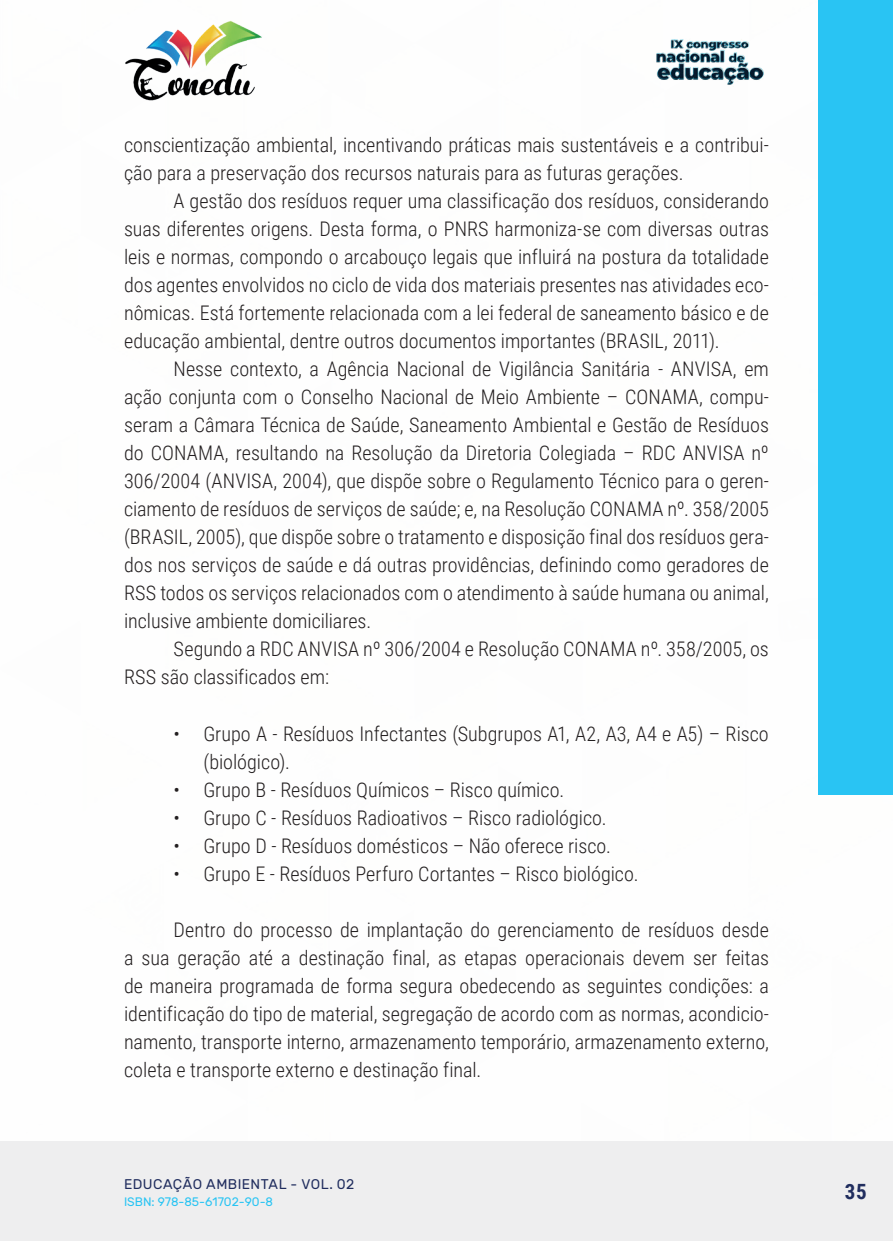
<style>
.page{position:relative;width:893px;height:1241px;background:#fff}
.page>*{position:absolute;margin:0;border:0;box-sizing:border-box;transform-origin:0 0}
.t1{font:700 21px "Roboto Condensed";color:#202d5e}
._9_CORPO{font:300 20.12px/28px "Roboto Condensed";color:#231f20}
.t2{font:14px "Rubik";letter-spacing:.035em;color:#202d5e}
.t3{font:12.25px "Rubik";color:#29c4f3}
</style>
<div class="page">
<div style="left:0;top:1141px;width:893px;height:99px;background:#eeeeef"></div>
<div style="left:819px;top:0;width:74px;height:794px;background:#29c4f3"></div>
<img style="left:125px;top:20px;width:137px;height:81px">
<img style="left:656px;top:39px;width:108px;height:46px">
<p class="_9_CORPO" style="left:124px;top:130px;width:646px">conscientização ambiental, incentivando práticas mais sustentáveis e a contribui&shy;ção para a preservação dos recursos naturais para as futuras gerações.</p>
<p class="_9_CORPO" style="left:124px;top:186px;width:646px;text-align:justify;text-indent:50px">A gestão dos resíduos requer uma classificação dos resíduos, considerando suas diferentes origens. Desta forma, o PNRS harmoniza-se com diversas outras leis e normas, compondo o arcabouço legais que influirá na postura da totalidade dos agentes envolvidos no ciclo de vida dos materiais presentes nas atividades eco&shy;nômicas. Está fortemente relacionada com a lei federal de saneamento básico e de educação ambiental, dentre outros documentos importantes (BRASIL, 2011).</p>
<p class="_9_CORPO" style="left:124px;top:354px;width:646px;text-align:justify;text-indent:50px">Nesse contexto, a Agência Nacional de Vigilância Sanitária - ANVISA, em ação conjunta com o Conselho Nacional de Meio Ambiente – CONAMA, compu&shy;seram a Câmara Técnica de Saúde, Saneamento Ambiental e Gestão de Resíduos do CONAMA, resultando na Resolução da Diretoria Colegiada – RDC ANVISA nº 306/2004 (ANVISA, 2004), que dispõe sobre o Regulamento Técnico para o geren&shy;ciamento de resíduos de serviços de saúde; e, na Resolução CONAMA nº. 358/2005 (BRASIL, 2005), que dispõe sobre o tratamento e disposição final dos resíduos gera&shy;dos nos serviços de saúde e dá outras providências, definindo como geradores de RSS todos os serviços relacionados com o atendimento à saúde humana ou animal, inclusive ambiente domiciliares.</p>
<p class="_9_CORPO" style="left:124px;top:634px;width:646px;text-indent:50px">Segundo a RDC ANVISA nº 306/2004 e Resolução CONAMA nº. 358/2005, os<br>RSS são classificados em:</p>
<p class="_9_CORPO" style="left:203px;top:718px;width:567px;text-indent:-30px">• Grupo A - Resíduos Infectantes (Subgrupos A1, A2, A3, A4 e A5) – Risco (biológico).</p>
<p class="_9_CORPO" style="left:174px;top:774px;width:392px">• Grupo B - Resíduos Químicos – Risco químico.</p>
<p class="_9_CORPO" style="left:174px;top:802px;width:435px">• Grupo C - Resíduos Radioativos – Risco radiológico.</p>
<p class="_9_CORPO" style="left:174px;top:830px;width:439px">• Grupo D - Resíduos domésticos – Não oferece risco.</p>
<p class="_9_CORPO" style="left:174px;top:858px;width:466px">• Grupo E - Resíduos Perfuro Cortantes – Risco biológico.</p>
<p class="_9_CORPO" style="left:124px;top:914px;width:646px;text-align:justify;text-indent:50px">Dentro do processo de implantação do gerenciamento de resíduos desde a sua geração até a destinação final, as etapas operacionais devem ser feitas de maneira programada de forma segura obedecendo as seguintes condições: a identificação do tipo de material, segregação de acordo com as normas, acondicio&shy;namento, transporte interno, armazenamento temporário, armazenamento externo, coleta e transporte externo e destinação final.</p>
<p class="t2" style="left:124px;top:1175px;width:232px">EDUCAÇÃO AMBIENTAL - VOL. 02</p>
<p class="t3" style="left:124px;top:1194px;width:151px">ISBN: 978-85-61702-90-8</p>
<p class="t1" style="left:845px;top:1176px;width:23px">35</p>
</div>
